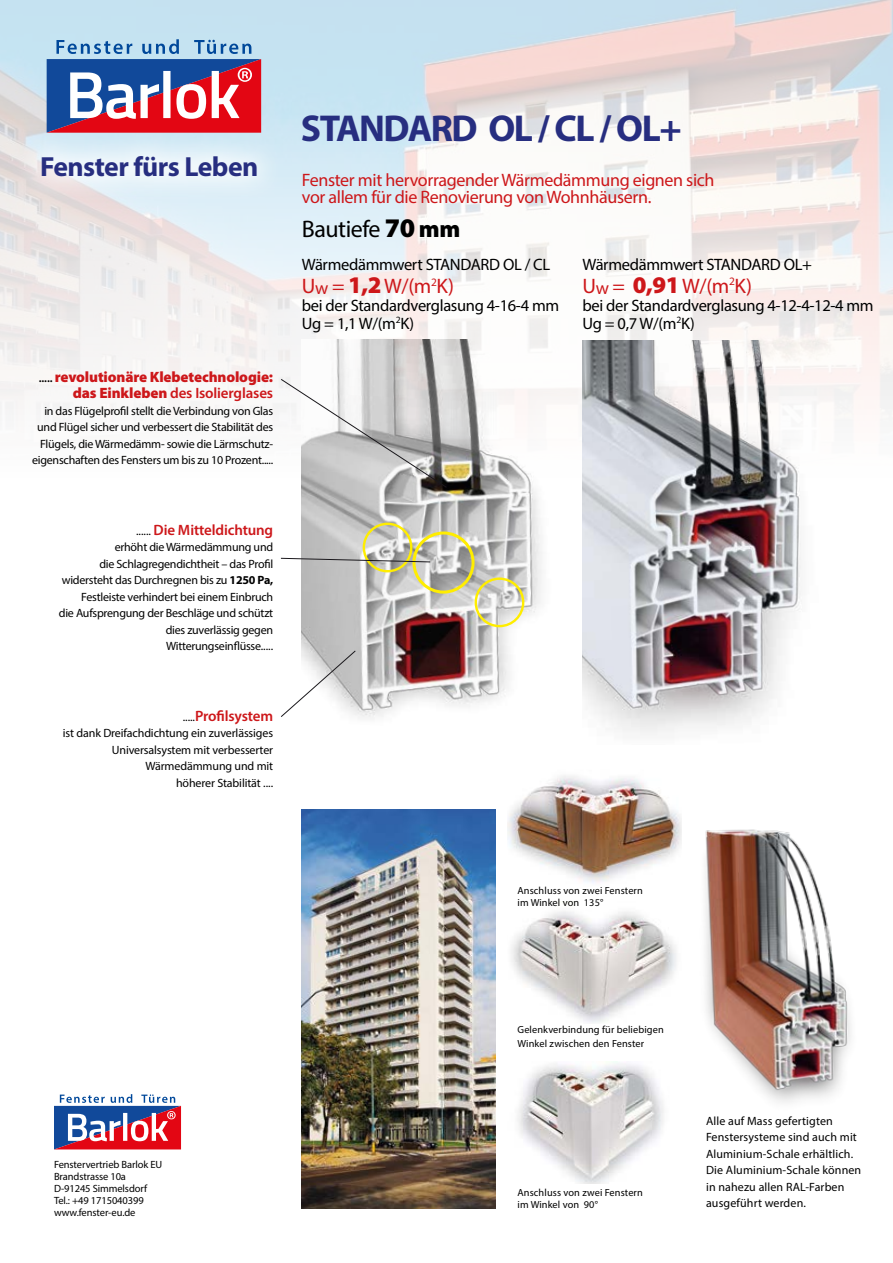
<style>
.page{position:relative;width:893px;height:1263px;background:#fff}
.page>*{position:absolute;margin:0;border:0;box-sizing:border-box;transform-origin:0 0}
.t1{font:700 37.5px "Myriad Pro";letter-spacing:-.04em;color:#272e80}
.t2{font:700 27.75px "Myriad Pro";letter-spacing:-.02em;color:#272e80}
.t3{font:24px "Myriad Pro";letter-spacing:-.02em;color:#000}
.t4{font:21px "Myriad Pro";color:#cd171a}
.t5{font:18px/16.5px "Myriad Pro";letter-spacing:-.02em;color:#cd171a}
.t6{font:16.5px/18px "Myriad Pro";letter-spacing:-.02em;color:#000}
.t7{font:900 15px/16.5px "Myriad Pro";letter-spacing:-.01em;color:#cd171a;text-align:right}
.t8{font:600 15px "Myriad Pro";letter-spacing:-.01em;color:#cd171a}
.t9{font:12px/16.5px "Myriad Pro";letter-spacing:-.02em;color:#000;text-align:right}
.t10{font:12px/16.5px "Myriad Pro";letter-spacing:.01em;color:#000}
.t11{font:10.5px/12px "Myriad Pro";letter-spacing:-.01em;color:#000}
.t12{font:10.35px/12px "Myriad Pro";letter-spacing:.01em;color:#000}
.s1{font-weight:600;font-size:12px;color:#000}
.s2{font-weight:600}
.s3{font-weight:400;font-size:12px;color:#000}
.s4{font-weight:700}
.s5{font-weight:900;font-size:27px}
.s6{font-weight:900}
.s7{font-size:18px}
.s8{font-weight:900;font-size:24px}
</style>
<div class="page">
<img style="left:0;top:0;width:893px;height:511px">
<img style="left:301px;top:340px;width:272px;height:379px">
<svg style="left:280px;top:378px;width:167px;height:110px"></svg>
<div style="left:412px;top:531px;width:63px;height:63px;border:3px solid #ffed00;border-radius:50%"></div>
<div style="left:363px;top:523px;width:49px;height:49px;border:2px solid #ffed00;border-radius:50%"></div>
<div style="left:475px;top:577px;width:49px;height:50px;border:2px solid #ffed00;border-radius:50%"></div>
<svg style="left:280px;top:557px;width:151px;height:6px"></svg>
<svg style="left:281px;top:650px;width:75px;height:68px"></svg>
<img style="left:508px;top:775px;width:174px;height:108px">
<img style="left:511px;top:911px;width:166px;height:112px">
<img style="left:517px;top:1061px;width:147px;height:123px">
<svg style="left:14px;top:129px;width:270px;height:75px;background:#e1ecf3"></svg>
<svg style="left:47px;top:39px;width:214px;height:94px;background:#986f92"></svg>
<img style="left:301px;top:809px;width:195px;height:400px">
<img style="left:705px;top:829px;width:146px;height:274px">
<img style="left:583px;top:341px;width:256px;height:394px">
<svg style="left:54px;top:1094px;width:127px;height:55px"></svg>
<h2 class="t2" style="left:40px;top:149px;width:220px">Fenster fürs Leben</h2>
<p class="t7" style="left:39px;top:369px;width:236px"><span class="s1">.....</span> revolutionäre Klebetechnologie: das Einkleben <span class="s2">des Isolierglases</span></p>
<p class="t9" style="left:32px;top:402px;width:243px">in das Flügelprofil stellt die Verbindung von Glas und Flügel sicher und verbessert die Stabilität des Flügels, die Wärmedämm- sowie die Lärmschutz&shy;eigenschaften des Fensters um bis zu 10 Prozent.....</p>
<p class="t8" style="left:136px;top:520px;width:139px"><span class="s3">......</span> Die Mitteldichtung</p>
<p class="t9" style="left:59px;top:539px;width:216px">erhöht die Wärmedämmung und<br>die Schlagregendichtheit – das Profil widersteht das Durchregnen bis zu <span class="s4">1250 Pa, </span>Festleiste verhindert bei einem Einbruch<br>die Aufsprengung der Beschläge und schützt dies zuverlässig gegen Witterungseinflüsse.....</p>
<p class="t8" style="left:183px;top:706px;width:92px"><span class="s3">.....</span>Profilsystem</p>
<p class="t9" style="left:63px;top:725px;width:212px">ist dank Dreifachdichtung ein zuverlässiges<br>Universalsystem mit verbesserter<br>Wärmedämmung und mit<br>höherer Stabilität ....</p>
<h1 class="t1" style="left:301px;top:104px;width:382px">STANDARD OL / CL / OL+</h1>
<h3 class="t5" style="left:302px;top:172px;width:414px">Fenster mit hervorragender Wärmedämmung eignen sich vor allem für die Renovierung von Wohnhäusern.</h3>
<h3 class="t3" style="left:302px;top:214px;width:160px">Bautiefe <span class="s5">70</span> <span class="s6">mm</span></h3>
<h3 class="t6" style="left:302px;top:255px;width:250px">Wärmedämmwert STANDARD OL / CL</h3>
<h3 class="t4" style="left:302px;top:273px;width:154px">U<span class="s7">w</span> = <span class="s8">1,2</span> W/(m<sup>2</sup>K)</h3>
<h3 class="t6" style="left:302px;top:296px;width:259px">bei der Standardverglasung 4-16-4 mm<br>Ug = 1,1 W/(m<sup>2</sup>K)</h3>
<h3 class="t6" style="left:583px;top:255px;width:231px">Wärmedämmwert STANDARD OL+</h3>
<h3 class="t4" style="left:583px;top:273px;width:171px">U<span class="s7">w</span> = <span class="s8">0,91</span> W/(m<sup>2</sup>K)</h3>
<h3 class="t6" style="left:583px;top:296px;width:293px">bei der Standardverglasung 4-12-4-12-4 mm<br>Ug = 0,7 W/(m<sup>2</sup>K)</h3>
<p class="t12" style="left:517px;top:884px;width:127px">Anschluss von zwei Fenstern im Winkel von 135°</p>
<p class="t11" style="left:54px;top:1158px;width:110px">Fenstervertrieb Barlok EU<br>Brandstrasse 10a<br>D-91245 Simmelsdorf<br>Tel.: +49 1715040399 www.fenster-eu.de</p>
<p class="t12" style="left:517px;top:1023px;width:148px;line-height:13.5px">Gelenkverbindung für beliebigen<br>Winkel zwischen den Fenster</p>
<p class="t12" style="left:517px;top:1186px;width:127px">Anschluss von zwei Fenstern im Winkel von 90°</p>
<p class="t10" style="left:706px;top:1112px;width:157px">Alle auf Mass gefertigten<br>Fenstersysteme sind auch mit<br>Aluminium-Schale erhältlich.<br>Die Aluminium-Schale können in nahezu allen RAL-Farben ausgeführt werden.</p>
</div>
